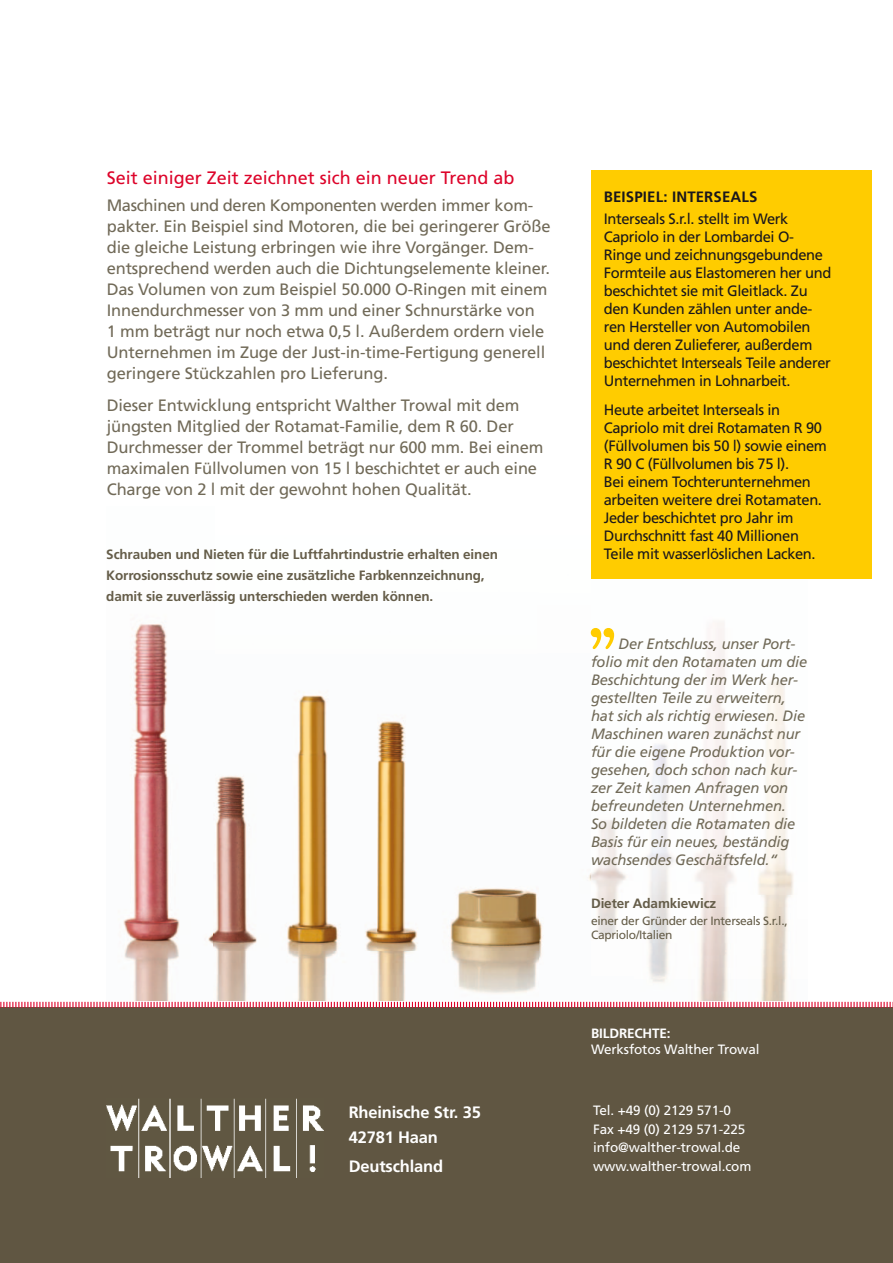
<style>
.page{position:relative;width:893px;height:1263px;background:#fff}
.page>*{position:absolute;margin:0;border:0;box-sizing:border-box;transform-origin:0 0}
.t1{font:72px "American Typewriter";color:#fc0}
.t2{font:18px "Frutiger LT Std";color:#dd042a}
.t3{font:16.5px/21px "Frutiger LT Std";letter-spacing:-.01em;color:#716a58}
.t4{font:700 16.5px/25.2px "Frutiger LT Std";letter-spacing:-.01em;color:#fff}
.t5{font:15px/18px "Frutiger LT Std";letter-spacing:-.025em;color:#1a171c}
.t6{font:italic 15px/18px "Frutiger LT Std";letter-spacing:-.01em;color:#716a58}
.t7{font:700 15px "Frutiger LT Std";letter-spacing:.01em;color:#1a171c}
.t8{font:700 13.5px/21px "Frutiger LT Std";letter-spacing:-.01em;color:#655d49}
.t9{font:13.5px/18.5px "Frutiger LT Std";letter-spacing:-.01em;color:#fff}
.t10{font:700 13.5px "Frutiger LT Std";letter-spacing:-.01em;color:#fff}
.t11{font:12px/13.5px "Frutiger LT Std";letter-spacing:-.025em;color:#655d49}
</style>
<div class="page">
<div style="left:0;top:1008px;width:893px;height:255px;background:#605642"></div>
<img style="left:106px;top:1098px;width:217px;height:80px">
<img style="left:123px;top:624px;width:415px;height:376px">
<img style="left:538px;top:873px;width:53px;height:90px">
<img style="left:592px;top:1000px;width:216px;height:1px">
<svg style="left:0;top:1002px;width:893px;height:6px"></svg>
<img style="left:591px;top:622px;width:203px;height:378px">
<div style="left:591px;top:170px;width:281px;height:409px;background:#fc0"></div>
<p class="t2" style="left:107px;top:167px;width:409px">Seit einiger Zeit zeichnet sich ein neuer Trend ab</p>
<p class="t3" style="left:107px;top:195px;width:445px">Maschinen und deren Komponenten werden immer kom&shy;pakter. Ein Beispiel sind Motoren, die bei geringerer Größe die gleiche Leistung erbringen wie ihre Vorgänger. Dem&shy;entsprechend werden auch die Dichtungselemente kleiner.<br>Das Volumen von zum Beispiel 50.000 O-Ringen mit einem Innendurchmesser von 3 mm und einer Schnurstärke von<br>1 mm beträgt nur noch etwa 0,5 l. Außerdem ordern viele Unternehmen im Zuge der Just-in-time-Fertigung generell geringere Stückzahlen pro Lieferung.</p>
<p class="t3" style="left:107px;top:394px;width:438px">Dieser Entwicklung entspricht Walther Trowal mit dem jüngsten Mitglied der Rotamat-Familie, dem R 60. Der Durchmesser der Trommel beträgt nur 600 mm. Bei einem maximalen Füllvolumen von 15 l beschichtet er auch eine Charge von 2 l mit der gewohnt hohen Qualität.</p>
<p class="t7" style="left:604px;top:188px;width:155px">BEISPIEL: INTERSEALS</p>
<p class="t5" style="left:604px;top:210px;width:229px">Interseals S.r.l. stellt im Werk<br>Capriolo in der Lombardei O-<br>Ringe und zeichnungsgebundene<br>Formteile aus Elastomeren her und beschichtet sie mit Gleitlack. Zu den Kunden zählen unter ande&shy;ren Hersteller von Automobilen und deren Zulieferer, außerdem beschichtet Interseals Teile anderer<br>Unternehmen in Lohnarbeit.</p>
<p class="t5" style="left:604px;top:400px;width:225px">Heute arbeitet Interseals in<br>Capriolo mit drei Rotamaten R 90 (Füllvolumen bis 50 l) sowie einem<br>R 90 C (Füllvolumen bis 75 l).<br>Bei einem Tochterunternehmen arbeiten weitere drei Rotamaten.<br>Jeder beschichtet pro Jahr im<br>Durchschnitt fast 40 Millionen</p>
<p class="t8" style="left:106px;top:544px;width:393px">Schrauben und Nieten für die Luftfahrtindustrie erhalten einen</p>
<p class="t5" style="left:604px;top:544px;width:213px">Teile mit wasserlöslichen Lacken.</p>
<p class="t8" style="left:106px;top:565px;width:380px">Korrosionsschutz sowie eine zusätzliche Farbkennzeichnung, damit sie zuverlässig unterschieden werden können.</p>
<h1 class="t1" style="left:587px;top:557px;width:32px">„</h1>
<p class="t6" style="left:591px;top:635px;width:218px;text-indent:28px">Der Entschluss, unser Port&shy;folio mit den Rotamaten um die<br>Beschichtung der im Werk her&shy;gestellten Teile zu erweitern, hat sich als richtig erwiesen. Die<br>Maschinen waren zunächst nur für die eigene Produktion vor&shy;gesehen, doch schon nach kur&shy;zer Zeit kamen Anfragen von befreundeten Unternehmen.<br>So bildeten die Rotamaten die<br>Basis für ein neues, beständig wachsendes Geschäftsfeld.“</p>
<p class="t8" style="left:591px;top:892px;width:127px">Dieter Adamkiewicz</p>
<p class="t11" style="left:591px;top:914px;width:198px">einer der Gründer der Interseals S.r.l.,<br>Capriolo/Italien</p>
<p class="t4" style="left:349px;top:1099px;width:134px">Rheinische Str. 35<br>42781 Haan</p>
<p class="t4" style="left:349px;top:1153px;width:96px">Deutschland</p>
<p class="t10" style="left:591px;top:1025px;width:81px">BILDRECHTE:</p>
<p class="t9" style="left:591px;top:1040px;width:170px">Werksfotos Walther Trowal</p>
<p class="t9" style="left:593px;top:1101px;width:160px">Tel. +49 (0) 2129 571-0<br>Fax +49 (0) 2129 571-225 info@walther-trowal.de www.walther-trowal.com</p>
</div>
